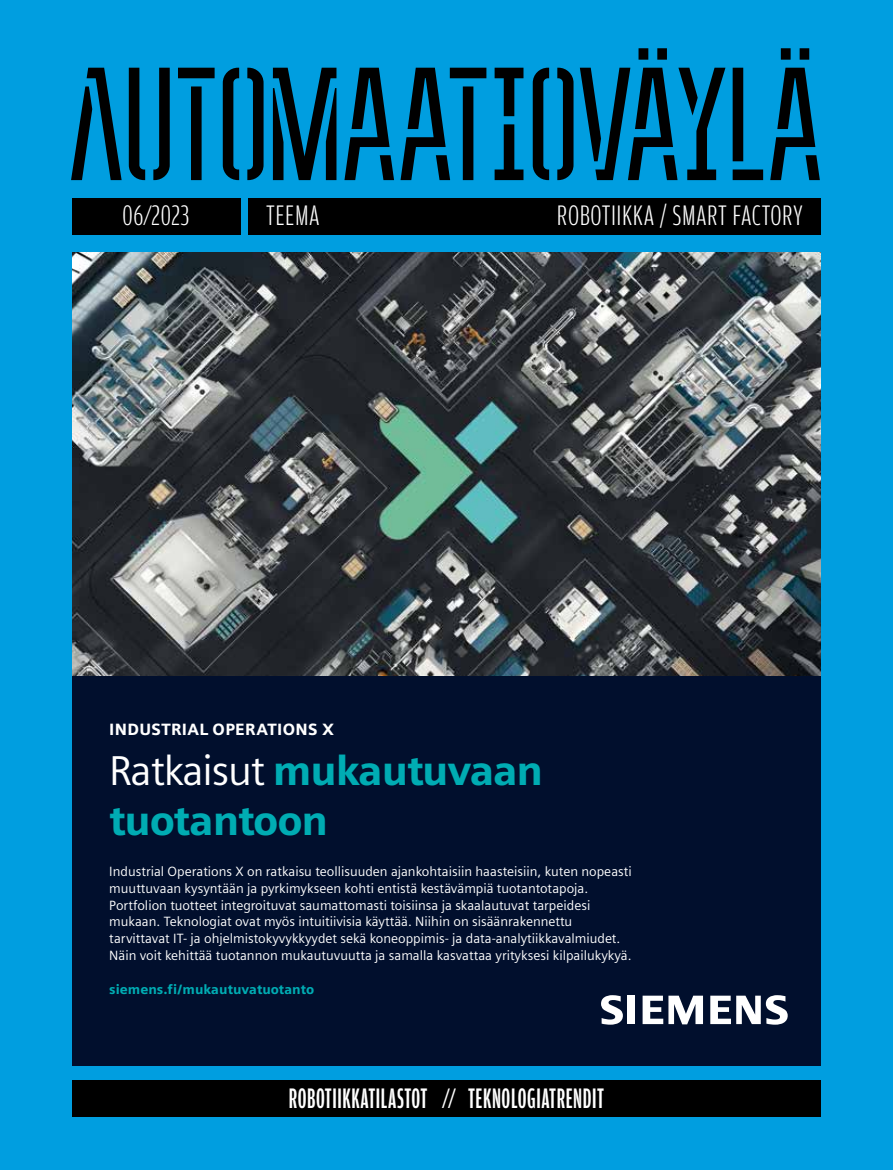
<style>
.page{position:relative;width:893px;height:1170px;background:#fff}
.page>*{position:absolute;margin:0;border:0;box-sizing:border-box;transform-origin:0 0}
.t1{font:900 41.55px/49.9px "Siemens Sans";letter-spacing:-.03em;color:#00acb3}
.t2{font:500 30px "Amplitude Extra Compressed";letter-spacing:.02em;color:#fff}
.t3{font:300 30px "Amplitude Compressed";letter-spacing:.02em;color:#fff}
.t4{font:900 16.35px "Siemens Sans";letter-spacing:.02em;color:#fff}
.t5{font:13.35px/16.8px "Siemens Sans";color:#fff}
.t6{font:900 13.35px "Siemens Sans";color:#00acb3}
.s1{font-weight:400;color:#fff}
</style>
<div class="page">
<div style="left:0;top:0;width:893px;height:1169px;background:#009ee0"></div>
<img style="left:72px;top:252px;width:749px;height:424px">
<div style="left:72px;top:676px;width:749px;height:389px;background:#010f2d"></div>
<svg style="left:601px;top:995px;width:34px;height:29px"></svg>
<svg style="left:643px;top:995px;width:60px;height:29px"></svg>
<svg style="left:710px;top:995px;width:78px;height:29px"></svg>
<svg style="left:72px;top:252px;width:5px;height:5px"></svg>
<div style="left:72px;top:1080px;width:749px;height:36px;background:#000"></div>
<div style="left:72px;top:198px;width:168px;height:36px;background:#000"></div>
<div style="left:248px;top:198px;width:573px;height:36px;background:#000"></div>
<svg style="left:129px;top:48px;width:691px;height:132px"></svg>
<svg style="left:71px;top:68px;width:51px;height:112px"></svg>
<h2 class="t3" style="left:123px;top:200px;width:68px">06⁄2023</h2>
<h2 class="t3" style="left:266px;top:200px;width:55px">TEEMA</h2>
<h2 class="t3" style="left:557px;top:200px;width:248px">ROBOTIIKKA / SMART FACTORY</h2>
<p class="t4" style="left:109px;top:716px;width:226px">INDUSTRIAL OPERATIONS X</p>
<h1 class="t1" style="left:109px;top:743px;width:435px"><span class="s1">Ratkaisut</span> mukautuvaan tuotantoon</h1>
<p class="t5" style="left:109px;top:862px;width:524px">Industrial Operations X on ratkaisu teollisuuden ajankohtaisiin haasteisiin, kuten nopeasti muuttuvaan kysyntään ja pyrkimykseen kohti entistä kestävämpiä tuotantotapoja.<br>Portfolion tuotteet integroituvat saumattomasti toisiinsa ja skaalautuvat tarpeidesi mukaan. Teknologiat ovat myös intuitiivisia käyttää. Niihin on sisäänrakennettu tarvittavat IT- ja ohjelmistokyvykkyydet sekä koneoppimis- ja data-analytiikkavalmiudet.<br>Näin voit kehittää tuotannon mukautuvuutta ja samalla kasvattaa yrityksesi kilpailukykyä.</p>
<p class="t6" style="left:109px;top:978px;width:206px">siemens.fi/mukautuvatuotanto</p>
<h2 class="t2" style="left:289px;top:1082px;width:317px">ROBOTIIKKATILASTOT ⁄ ⁄ TEKNOLOGIATRENDIT</h2>
</div>
